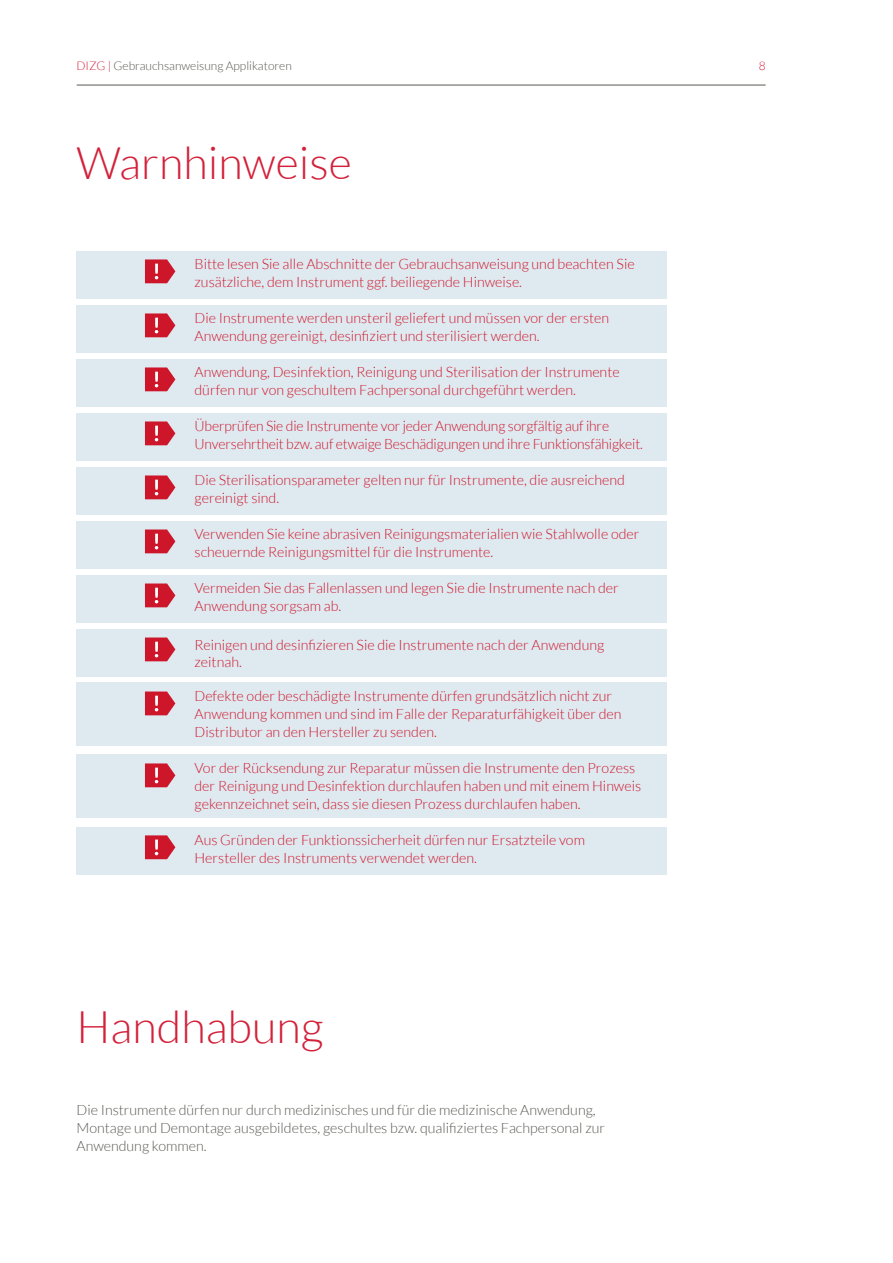
<style>
.page{position:relative;width:893px;height:1263px;background:#fff}
.page>*{position:absolute;margin:0;border:0;box-sizing:border-box;transform-origin:0 0}
.t1{font:300 45px "Lato";color:#d3213a}
.t2{font:300 14.25px/18px "Lato";color:#ce162b}
.t3{font:300 14.25px/18px "Lato";color:#585853}
.t4{font:300 12px "Lato";color:#585853}
.t5{font:300 12px "Lato";color:#d3213a}
.s1{color:#d3213a}
</style>
<div class="page">
<div style="left:77px;top:251px;width:589px;height:47px;background:#dfe9f0"></div>
<div style="left:77px;top:305px;width:589px;height:47px;background:#dfe9f0"></div>
<div style="left:77px;top:359px;width:589px;height:47px;background:#dfe9f0"></div>
<div style="left:77px;top:413px;width:589px;height:47px;background:#dfe9f0"></div>
<div style="left:77px;top:467px;width:589px;height:47px;background:#dfe9f0"></div>
<div style="left:77px;top:521px;width:589px;height:47px;background:#dfe9f0"></div>
<div style="left:77px;top:575px;width:589px;height:47px;background:#dfe9f0"></div>
<div style="left:77px;top:826px;width:589px;height:48px;background:#dfe9f0"></div>
<div style="left:77px;top:683px;width:589px;height:63px;background:#dfe9f0"></div>
<div style="left:77px;top:755px;width:589px;height:63px;background:#dfe9f0"></div>
<div style="left:77px;top:629px;width:589px;height:47px;background:#dfe9f0"></div>
<svg style="left:145px;top:259px;width:30px;height:24px"></svg>
<svg style="left:145px;top:313px;width:30px;height:24px"></svg>
<svg style="left:145px;top:367px;width:30px;height:24px"></svg>
<svg style="left:145px;top:421px;width:30px;height:24px"></svg>
<svg style="left:145px;top:475px;width:30px;height:24px"></svg>
<svg style="left:145px;top:529px;width:30px;height:24px"></svg>
<svg style="left:145px;top:583px;width:30px;height:24px"></svg>
<svg style="left:145px;top:835px;width:30px;height:24px"></svg>
<svg style="left:145px;top:691px;width:30px;height:24px"></svg>
<svg style="left:145px;top:763px;width:30px;height:24px"></svg>
<svg style="left:145px;top:637px;width:30px;height:24px"></svg>
<hr style="left:77px;top:85px;width:689px;height:1px;background:#585853">
<p class="t4" style="left:77px;top:59px;width:217px"><span class="s1">DIZG |</span> Gebrauchsanweisung Applikatoren</p>
<h1 class="t1" style="left:77px;top:138px;width:277px">Warnhinweise</h1>
<p class="t2" style="left:195px;top:255px;width:442px">Bitte lesen Sie alle Abschnitte der Gebrauchsanweisung und beachten Sie zusätzliche, dem Instrument ggf. beiliegende Hinweise.</p>
<p class="t2" style="left:195px;top:309px;width:416px">Die Instrumente werden unsteril geliefert und müssen vor der ersten<br>Anwendung gereinigt, desinfiziert und sterilisiert werden.</p>
<p class="t2" style="left:195px;top:363px;width:427px">Anwendung, Desinfektion, Reinigung und Sterilisation der Instrumente dürfen nur von geschultem Fachpersonal durchgeführt werden.</p>
<p class="t2" style="left:195px;top:417px;width:450px">Überprüfen Sie die Instrumente vor jeder Anwendung sorgfältig auf ihre<br>Unversehrtheit bzw. auf etwaige Beschädigungen und ihre Funktionsfähigkeit.</p>
<p class="t2" style="left:195px;top:471px;width:432px">Die Sterilisationsparameter gelten nur für Instrumente, die ausreichend gereinigt sind.</p>
<p class="t2" style="left:195px;top:525px;width:446px">Verwenden Sie keine abrasiven Reinigungsmaterialien wie Stahlwolle oder scheuernde Reinigungsmittel für die Instrumente.</p>
<p class="t2" style="left:195px;top:579px;width:426px">Vermeiden Sie das Fallenlassen und legen Sie die Instrumente nach der<br>Anwendung sorgsam ab.</p>
<p class="t2" style="left:195px;top:637px;width:411px;line-height:17.1px">Reinigen und desinfizieren Sie die Instrumente nach der Anwendung zeitnah.</p>
<p class="t2" style="left:195px;top:687px;width:428px">Defekte oder beschädigte Instrumente dürfen grundsätzlich nicht zur<br>Anwendung kommen und sind im Falle der Reparaturfähigkeit über den<br>Distributor an den Hersteller zu senden.</p>
<p class="t2" style="left:195px;top:759px;width:448px">Vor der Rücksendung zur Reparatur müssen die Instrumente den Prozess der Reinigung und Desinfektion durchlaufen haben und mit einem Hinweis gekennzeichnet sein, dass sie diesen Prozess durchlaufen haben.</p>
<p class="t2" style="left:195px;top:831px;width:392px">Aus Gründen der Funktionssicherheit dürfen nur Ersatzteile vom<br>Hersteller des Instruments verwendet werden.</p>
<h1 class="t1" style="left:77px;top:1002px;width:248px">Handhabung</h1>
<p class="t3" style="left:77px;top:1101px;width:530px">Die Instrumente dürfen nur durch medizinisches und für die medizinische Anwendung,<br>Montage und Demontage ausgebildetes, geschultes bzw. qualifiziertes Fachpersonal zur<br>Anwendung kommen.</p>
<p class="t5" style="left:759px;top:60px;width:8px">8</p>
</div>
